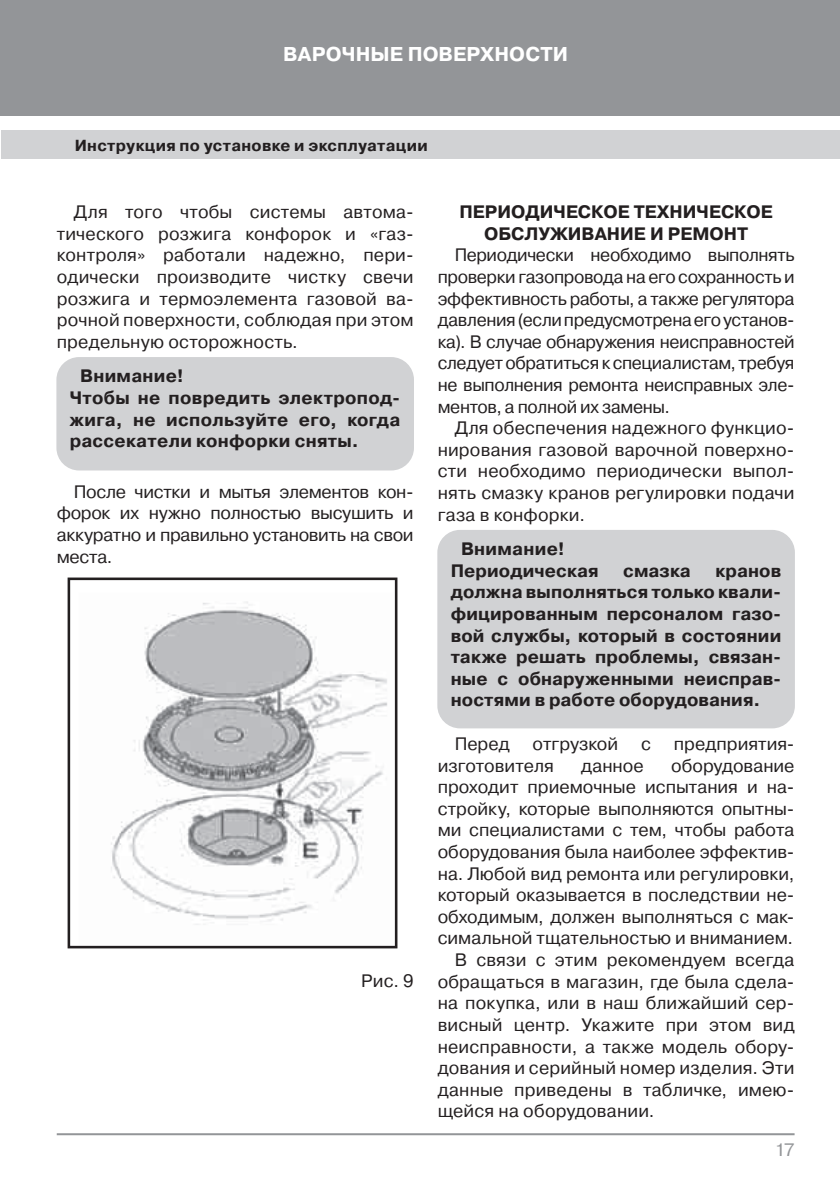
<style>
.page{position:relative;width:840px;height:1191px;background:#fff}
.page>*{position:absolute;margin:0;border:0;box-sizing:border-box;transform-origin:0 0}
.t1{font:700 20px "Pragmatica C";letter-spacing:.005em;color:#fff}
.Based_text{font:18px/21.6px "Pragmatica C";letter-spacing:.005em;color:#231f20;text-align:justify}
.blok_grey{font:700 18px/21.6px "Pragmatica C";letter-spacing:.01em;color:#231f20;text-align:justify}
.Podzagolovok{font:700 18px/21.6px "Pragmatica C";color:#231f20;text-align:center}
.t2{font:18px "Pragmatica C";color:#939598}
.t3{font:700 16px "Pragmatica C";letter-spacing:.02em;color:#231f20}
</style>
<div class="page">
<div style="left:0;top:0;width:839px;height:116px;background:#939598"></div>
<div style="left:1px;top:130px;width:838px;height:29px;background:#d1d2d4"></div>
<hr style="left:57px;top:1133px;width:737px;height:2px;background:#939598">
<div style="left:56px;top:357px;width:358px;height:113px;background:#d1d2d4;border-radius:23px"></div>
<img style="left:67px;top:578px;width:331px;height:371px">
<div style="left:68px;top:577px;width:329px;height:371px;border:3px solid #231f20"></div>
<div style="left:437px;top:530px;width:357px;height:198px;background:#d1d2d4;border-radius:23px"></div>
<p class="t1" style="left:283px;top:43px;width:286px">ВАРОЧНЫЕ ПОВЕРХНОСТИ</p>
<p class="t3" style="left:75px;top:136px;width:354px">Инструкция по установке и эксплуатации</p>
<p class="Based_text" style="left:57px;top:201px;width:358px;text-indent:17px">Для того чтобы системы автома&shy;тического розжига конфорок и «газ&shy;контроля» работали надежно, пери&shy;одически производите чистку свечи розжига и термоэлемента газовой ва&shy;рочной поверхности, соблюдая при этом предельную осторожность.</p>
<p class="blok_grey" style="left:80px;top:365px;width:105px">Внимание!</p>
<p class="blok_grey" style="left:70px;top:387px;width:332px">Чтобы не повредить электропод&shy;жига, не используйте его, когда рассекатели конфорки сняты.</p>
<p class="Based_text" style="left:57px;top:481px;width:358px;text-indent:17px">После чистки и мытья элементов кон&shy;форок их нужно полностью высушить и аккуратно и правильно установить на свои места.</p>
<p class="Based_text" style="left:361px;top:969px;width:54px">Рис. 9</p>
<p class="Podzagolovok" style="left:459px;top:201px;width:315px">ПЕРИОДИЧЕСКОЕ ТЕХНИЧЕСКОЕ<br>ОБСЛУЖИВАНИЕ И РЕМОНТ</p>
<p class="Based_text" style="left:437px;top:244px;width:358px;text-indent:17px">Периодически необходимо выполнять проверки газопровода на его сохранность и эффективность работы, а также регулятора давления (если предусмотрена его установ&shy;ка). В случае обнаружения неисправностей следует обратиться к специалистам, требуя не выполнения ремонта неисправных эле&shy;ментов, а полной их замены.</p>
<p class="Based_text" style="left:437px;top:417px;width:358px;text-indent:17px">Для обеспечения надежного функцио&shy;нирования газовой варочной поверхно&shy;сти необходимо периодически выпол&shy;нять смазку кранов регулировки подачи газа в конфорки.</p>
<p class="blok_grey" style="left:460px;top:538px;width:105px">Внимание!</p>
<p class="blok_grey" style="left:450px;top:560px;width:149px">Периодическая</p>
<p class="blok_grey" style="left:622px;top:560px;width:69px">смазка</p>
<p class="blok_grey" style="left:450px;top:560px;width:332px;text-indent:264px">кранов должна выполняться только квали&shy;фицированным персоналом газо&shy;вой службы, который в состоянии также решать проблемы, связан&shy;ные с обнаруженными неисправ&shy;ностями в работе оборудования.</p>
<p class="Based_text" style="left:454px;top:733px;width:56px">Перед</p>
<p class="Based_text" style="left:532px;top:733px;width:87px">отгрузкой</p>
<p class="Based_text" style="left:640px;top:733px;width:11px">с</p>
<p class="Based_text" style="left:673px;top:733px;width:122px">предприятия-</p>
<p class="Based_text" style="left:437px;top:754px;width:118px">изготовителя</p>
<p class="Based_text" style="left:581px;top:754px;width:64px">данное</p>
<p class="Based_text" style="left:437px;top:754px;width:358px;text-indent:233px">оборудование проходит приемочные испытания и на&shy;стройку, которые выполняются опытны&shy;ми специалистами с тем, чтобы работа оборудования была наиболее эффектив&shy;на. Любой вид ремонта или регулировки, который оказывается в последствии не&shy;обходимым, должен выполняться с мак&shy;симальной тщательностью и вниманием.</p>
<p class="Based_text" style="left:437px;top:949px;width:358px;text-indent:17px">В связи с этим рекомендуем всегда обращаться в магазин, где была сдела&shy;на покупка, или в наш ближайший сер&shy;висный центр. Укажите при этом вид неисправности, а также модель обору&shy;дования и серийный номер изделия. Эти данные приведены в табличке, имею&shy;щейся на оборудовании.</p>
<p class="t2" style="left:774px;top:1139px;width:21px">17</p>
</div>
